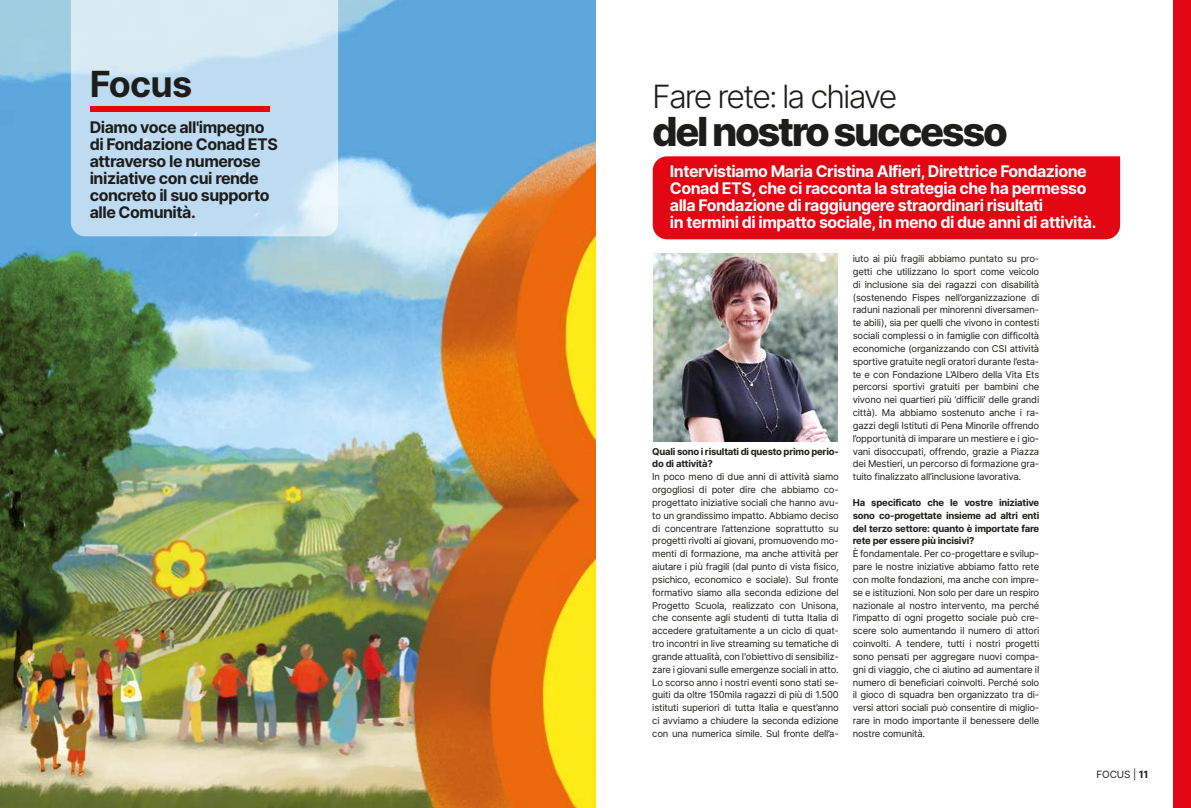
<style>
.page{position:relative;width:1191px;height:808px;background:#fff}
.page>*{position:absolute;margin:0;border:0;box-sizing:border-box;transform-origin:0 0}
.t1{font:800 40px "Inter";letter-spacing:-.06em;color:#1d1d1b}
.t2{font:700 36px "Inter";letter-spacing:-.02em;color:#1d1d1b}
.t3{font:300 32px "Inter";letter-spacing:-.06em;color:#1d1d1b}
.t4{font:700 16px/17px "Inter";letter-spacing:-.03em;color:#fff}
.t5{font:700 16px/17px "Inter";letter-spacing:-.03em;color:#1d1d1b}
.t6{font:10px "Inter";letter-spacing:-.01em;color:#1d1d1b}
.t7{font:9.5px/12.8px "Inter";letter-spacing:-.02em;color:#1d1d1b;text-align:justify}
.t8{font:700 9.5px/12.8px "Inter";letter-spacing:-.02em;color:#1d1d1b}
.s1{font-weight:700}
</style>
<div class="page">
<div style="left:1173px;top:0;width:18px;height:808px;background:#e30613"></div>
<img style="left:0;top:0;width:595px;height:808px">
<svg style="left:71px;top:0;width:267px;height:236px;background:#c6e0f1"></svg>
<div style="left:90px;top:106px;width:179px;height:6px;background:#e30613"></div>
<div style="left:653px;top:156px;width:467px;height:83px;background:#e30613"></div>
<img style="left:653px;top:254px;width:184px;height:188px">
<h2 class="t2" style="left:90px;top:56px;width:104px">Focus</h2>
<h3 class="t5" style="left:90px;top:119px;width:190px">Diamo voce all'impegno di Fondazione Conad ETS attraverso le numerose iniziative con cui rende concreto il suo supporto alle Comunità.</h3>
<h3 class="t3" style="left:652px;top:74px;width:247px">Fare rete: la chiave</h3>
<h1 class="t1" style="left:652px;top:101px;width:357px">del nostro successo</h1>
<p class="t4" style="left:670px;top:163px;width:428px">Intervistiamo Maria Cristina Alfieri, Direttrice Fondazione Conad ETS, che ci racconta la strategia che ha permesso alla Fondazione di raggiungere straordinari risultati<br>in termini di impatto sociale, in meno di due anni di attività.</p>
<p class="t8" style="left:652px;top:444px;width:188px">Quali sono i risultati di questo primo perio&shy;do di attività?</p>
<p class="t7" style="left:652px;top:470px;width:188px">In poco meno di due anni di attività siamo orgogliosi di poter dire che abbiamo co&shy;progettato iniziative sociali che hanno avu&shy;to un grandissimo impatto. Abbiamo deciso di concentrare l’attenzione soprattutto su progetti rivolti ai giovani, promuovendo mo&shy;menti di formazione, ma anche attività per aiutare i più fragili (dal punto di vista fisico, psichico, economico e sociale). Sul fronte formativo siamo alla seconda edizione del Progetto Scuola, realizzato con Unisona, che consente agli studenti di tutta Italia di accedere gratuitamente a un ciclo di quat&shy;tro incontri in live streaming su tematiche di grande attualità, con l'obiettivo di sensibiliz&shy;zare i giovani sulle emergenze sociali in atto.<br>Lo scorso anno i nostri eventi sono stati se&shy;guiti da oltre 150mila ragazzi di più di 1.500 istituti superiori di tutta Italia e quest’anno ci avviamo a chiudere la seconda edizione con una numerica simile. Sul fronte dell’a-</p>
<p class="t7" style="left:852px;top:252px;width:188px">iuto ai più fragili abbiamo puntato su pro&shy;getti che utilizzano lo sport come veicolo di inclusione sia dei ragazzi con disabilità (sostenendo Fispes nell’organizzazione di raduni nazionali per minorenni diversamen&shy;te abili), sia per quelli che vivono in contesti sociali complessi o in famiglie con difficoltà economiche (organizzando con CSI attività sportive gratuite negli oratori durante l’esta&shy;te e con Fondazione L’Albero della Vita Ets percorsi sportivi gratuiti per bambini che vivono nei quartieri più ‘difficili’ delle grandi città). Ma abbiamo sostenuto anche i ra&shy;gazzi degli Istituti di Pena Minorile offrendo l’opportunità di imparare un mestiere e i gio&shy;vani disoccupati, offrendo, grazie a Piazza dei Mestieri, un percorso di formazione gra&shy;tuito finalizzato all’inclusione lavorativa.</p>
<p class="t8" style="left:852px;top:496px;width:188px;text-align:justify">Ha specificato che le vostre iniziative sono co-progettate insieme ad altri enti del terzo settore: quanto è importate fare rete per essere più incisivi?</p>
<p class="t7" style="left:852px;top:547px;width:188px">È fondamentale. Per co-progettare e svilup&shy;pare le nostre iniziative abbiamo fatto rete con molte fondazioni, ma anche con impre&shy;se e istituzioni. Non solo per dare un respiro nazionale al nostro intervento, ma perché l’impatto di ogni progetto sociale può cre&shy;scere solo aumentando il numero di attori coinvolti. A tendere, tutti i nostri progetti sono pensati per aggregare nuovi compa&shy;gni di viaggio, che ci aiutino ad aumentare il numero di beneficiari coinvolti. Perché solo il gioco di squadra ben organizzato tra di&shy;versi attori sociali può consentire di miglio&shy;rare in modo importante il benessere delle nostre comunità.</p>
<p class="t6" style="left:1096px;top:767px;width:54px">FOCUS | <span class="s1">11</span></p>
</div>
